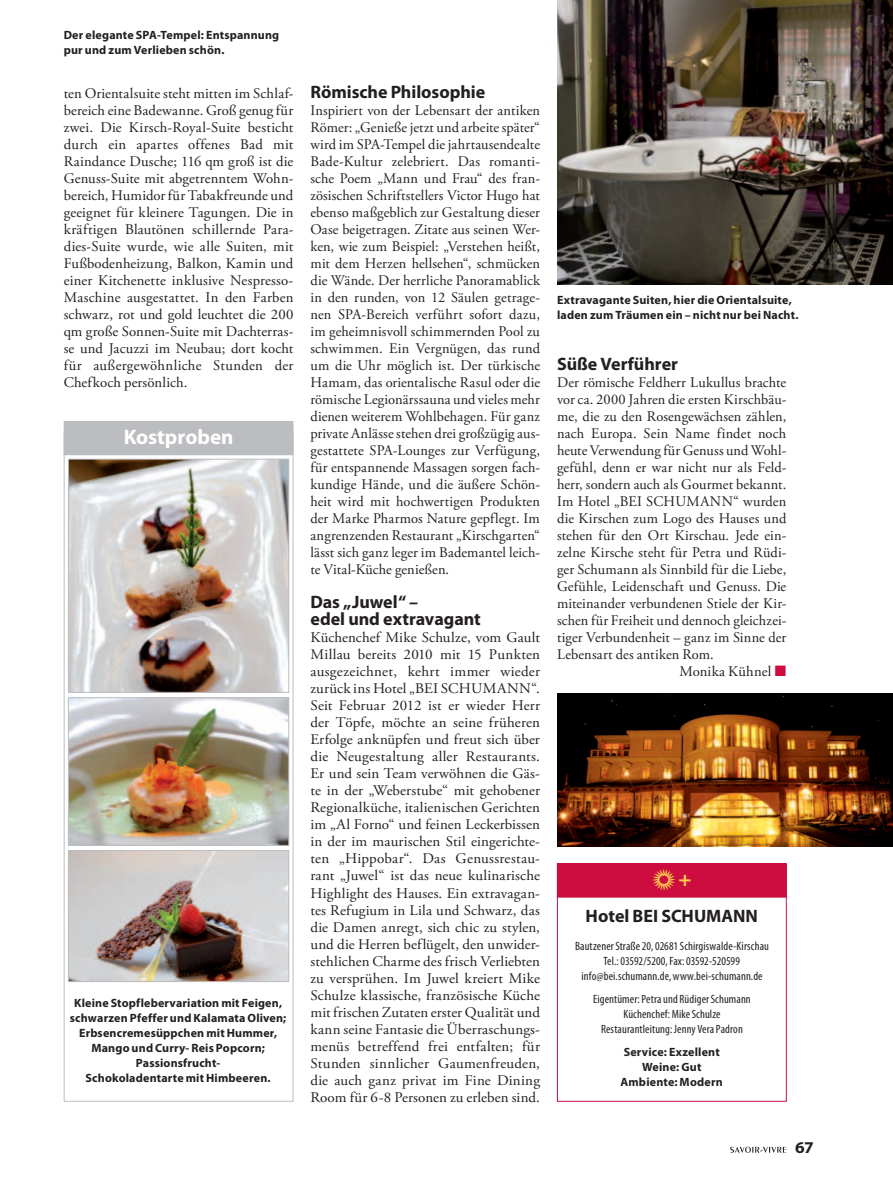
<style>
.page{position:relative;width:893px;height:1191px;background:#fff}
.page>*{position:absolute;margin:0;border:0;box-sizing:border-box;transform-origin:0 0}
.t1{font:700 21px "Myriad Pro";color:#fff}
.t2{font:21px "L Holiday Pi One";color:#fecc4e;scale:1.05 1}
.t3{font:700 18px/17px "Myriad Pro";color:#231f20}
.t4{font:700 16.5px "Myriad Pro";color:#231f20;scale:1.05 1}
.t5{font:14.7px/17px "Adobe Garamond Pro";letter-spacing:.01em;color:#231f20;text-align:justify}
.t6{font:700 12px/15px "Myriad Pro";letter-spacing:.015em;color:#231f20;text-align:center}
.t7{font:condensed 12px/15px "Myriad Pro";letter-spacing:.01em;color:#231f20;text-align:center}
.s1{color:#cd0d40}
.s2{font-family:"Myriad Pro";font-weight:700}
</style>
<div class="page">
<div style="left:557px;top:863px;width:230px;height:238px;border:1px solid #cd0d40"></div>
<div style="left:557px;top:864px;width:229px;height:33px;background:#cd0d40"></div>
<div style="left:557px;top:863px;width:230px;height:34px;border:1px solid #cd0d40"></div>
<div style="left:64px;top:433px;width:229px;height:668px;background:#fff;border:1px solid #bcbdc0"></div>
<img style="left:70px;top:461px;width:217px;height:229px">
<div style="left:68px;top:459px;width:221px;height:233px;border:1px solid #bcbdc0"></div>
<img style="left:70px;top:699px;width:217px;height:144px">
<div style="left:68px;top:697px;width:221px;height:148px;border:1px solid #bcbdc0"></div>
<img style="left:70px;top:852px;width:217px;height:128px">
<div style="left:68px;top:850px;width:221px;height:132px;border:1px solid #bcbdc0"></div>
<div style="left:64px;top:421px;width:229px;height:34px;background:#bcbdc0"></div>
<img style="left:557px;top:0;width:336px;height:285px">
<img style="left:557px;top:693px;width:336px;height:153px">
<svg style="left:730px;top:1146px;width:56px;height:6px"></svg>
<p class="t6" style="left:64px;top:27px;width:217px;text-align:left">Der elegante SPA-Tempel: Entspannung pur und zum Verlieben schön.</p>
<p class="t5" style="left:64px;top:85px;width:231px">ten Orientalsuite steht mitten im Schlaf&shy;bereich eine Badewanne. Groß genug für zwei. Die Kirsch-Royal-Suite besticht durch ein apartes offenes Bad mit Raindance Dusche; 116 qm groß ist die Genuss-Suite mit abgetrenntem Wohn&shy;bereich, Humidor für Tabakfreunde und geeignet für kleinere Tagungen. Die in kräftigen Blautönen schillernde Para&shy;dies-Suite wurde, wie alle Suiten, mit Fußbodenheizung, Balkon, Kamin und einer Kitchenette inklusive Nespresso-Maschine ausgestattet. In den Farben schwarz, rot und gold leuchtet die 200 qm große Sonnen-Suite mit Dachterras&shy;se und Jacuzzi im Neubau; dort kocht für außergewöhnliche Stunden der Chefkoch persönlich.</p>
<h1 class="t1" style="left:124px;top:423px;width:111px">Kostproben</h1>
<p class="t6" style="left:70px;top:994px;width:218px">Kleine Stopflebervariation mit Feigen, schwarzen Pfeffer und Kalamata Oliven; Erbsencremesüppchen mit Hummer, Mango und Curry- Reis Popcorn; Passionsfrucht-<br>Schokoladentarte mit Himbeeren.</p>
<p class="t3" style="left:310px;top:83px;width:176px">Römische Philosophie</p>
<p class="t5" style="left:310px;top:102px;width:231px">Inspiriert von der Lebensart der antiken Römer: „Genieße jetzt und arbeite später“ wird im SPA-Tempel die jahrtausendealte Bade-Kultur zelebriert. Das romanti&shy;sche Poem „Mann und Frau“ des fran&shy;zösischen Schriftstellers Victor Hugo hat ebenso maßgeblich zur Gestaltung dieser Oase beigetragen. Zitate aus seinen Wer&shy;ken, wie zum Beispiel: „Verstehen heißt, mit dem Herzen hellsehen“, schmücken die Wände. Der herrliche Panoramablick in den runden, von 12 Säulen getrage&shy;nen SPA-Bereich verführt sofort dazu, im geheimnisvoll schimmernden Pool zu schwimmen. Ein Vergnügen, das rund um die Uhr möglich ist. Der türkische Hamam, das orientalische Rasul oder die römische Legionärssauna und vieles mehr dienen weiterem Wohlbehagen. Für ganz private Anlässe stehen drei großzügig aus&shy;gestattete SPA-Lounges zur Verfügung, für entspannende Massagen sorgen fach&shy;kundige Hände, und die äußere Schön&shy;heit wird mit hochwertigen Produkten der Marke Pharmos Nature gepflegt. Im angrenzenden Restaurant „Kirschgarten“ lässt sich ganz leger im Bademantel leich&shy;te Vital-Küche genießen.</p>
<p class="t3" style="left:310px;top:593px;width:172px">Das „Juwel“ –<br>edel und extravagant</p>
<p class="t5" style="left:310px;top:629px;width:231px">Küchenchef Mike Schulze, vom Gault Millau bereits 2010 mit 15 Punkten ausgezeichnet, kehrt immer wieder zurück ins Hotel „BEI SCHUMANN“.<br>Seit Februar 2012 ist er wieder Herr der Töpfe, möchte an seine früheren Erfolge anknüpfen und freut sich über die Neugestaltung aller Restaurants.<br>Er und sein Team verwöhnen die Gäs&shy;te in der „Weberstube“ mit gehobener Regionalküche, italienischen Gerichten im „Al Forno“ und feinen Leckerbissen in der im maurischen Stil eingerichte&shy;ten „Hippobar“. Das Genussrestau&shy;rant „Juwel“ ist das neue kulinarische Highlight des Hauses. Ein extravagan&shy;tes Refugium in Lila und Schwarz, das die Damen anregt, sich chic zu stylen, und die Herren beflügelt, den unwider&shy;stehlichen Charme des frisch Verliebten zu versprühen. Im Juwel kreiert Mike Schulze klassische, französische Küche mit frischen Zutaten erster Qualität und kann seine Fantasie die Überraschungs&shy;menüs betreffend frei entfalten; für Stunden sinnlicher Gaumenfreuden, die auch ganz privat im Fine Dining Room für 6-8 Personen zu erleben sind.</p>
<p class="t6" style="left:557px;top:292px;width:243px;text-align:left">Extravagante Suiten, hier die Orientalsuite, laden zum Träumen ein – nicht nur bei Nacht.</p>
<p class="t3" style="left:557px;top:355px;width:123px">Süße Verführer</p>
<p class="t5" style="left:557px;top:374px;width:231px">Der römische Feldherr Lukullus brachte</p>
<p class="t5" style="left:557px;top:391px;width:231px">vor ca. 2000 Jahren die ersten Kirschbäu-</p>
<p class="t5" style="left:557px;top:408px;width:231px">me, die zu den Rosengewächsen zählen,</p>
<p class="t5" style="left:557px;top:425px;width:231px">nach Europa. Sein Name findet noch</p>
<p class="t5" style="left:557px;top:442px;width:231px">heute Verwendung für Genuss und Wohl-</p>
<p class="t5" style="left:557px;top:459px;width:231px">gefühl, denn er war nicht nur als Feld-</p>
<p class="t5" style="left:557px;top:476px;width:231px">herr, sondern auch als Gourmet bekannt.</p>
<p class="t5" style="left:557px;top:493px;width:231px">Im Hotel „BEI SCHUMANN“ wurden</p>
<p class="t5" style="left:557px;top:510px;width:231px">die Kirschen zum Logo des Hauses und</p>
<p class="t5" style="left:557px;top:527px;width:231px">stehen für den Ort Kirschau. Jede ein-</p>
<p class="t5" style="left:557px;top:544px;width:231px">zelne Kirsche steht für Petra und Rüdi-</p>
<p class="t5" style="left:557px;top:561px;width:231px">ger Schumann als Sinnbild für die Liebe,</p>
<p class="t5" style="left:557px;top:578px;width:231px">Gefühle, Leidenschaft und Genuss. Die</p>
<p class="t5" style="left:557px;top:595px;width:231px">miteinander verbundenen Stiele der Kir-</p>
<p class="t5" style="left:557px;top:612px;width:231px">schen für Freiheit und dennoch gleichzei-</p>
<p class="t5" style="left:557px;top:629px;width:231px">tiger Verbundenheit – ganz im Sinne der</p>
<p class="t5" style="left:557px;top:646px;width:158px">Lebensart des antiken Rom.</p>
<p class="t5" style="left:679px;top:663px;width:108px">Monika Kühnel <span class="s1">■</span></p>
<h1 class="t2" style="left:652px;top:866px;width:39px">v <span class="s2">+</span></h1>
<p class="t3" style="left:586px;top:906px;width:174px">Hotel BEI SCHUMANN</p>
<p class="t7" style="left:575px;top:938px;width:195px">Bautzener Straße 20, 02681 Schirgiswalde-Kirschau<br>Tel.: 03592/5200, Fax: 03592-520599 info@bei.schumann.de, www.bei-schumann.de</p>
<p class="t7" style="left:593px;top:991px;width:159px">Eigentümer: Petra und Rüdiger Schumann<br>Küchenchef: Mike Schulze<br>Restaurantleitung: Jenny Vera Padron</p>
<p class="t6" style="left:620px;top:1044px;width:104px">Service: Exzellent<br>Weine: Gut<br>Ambiente: Modern</p>
<p class="t4" style="left:795px;top:1136px;width:19px">67</p>
</div>
